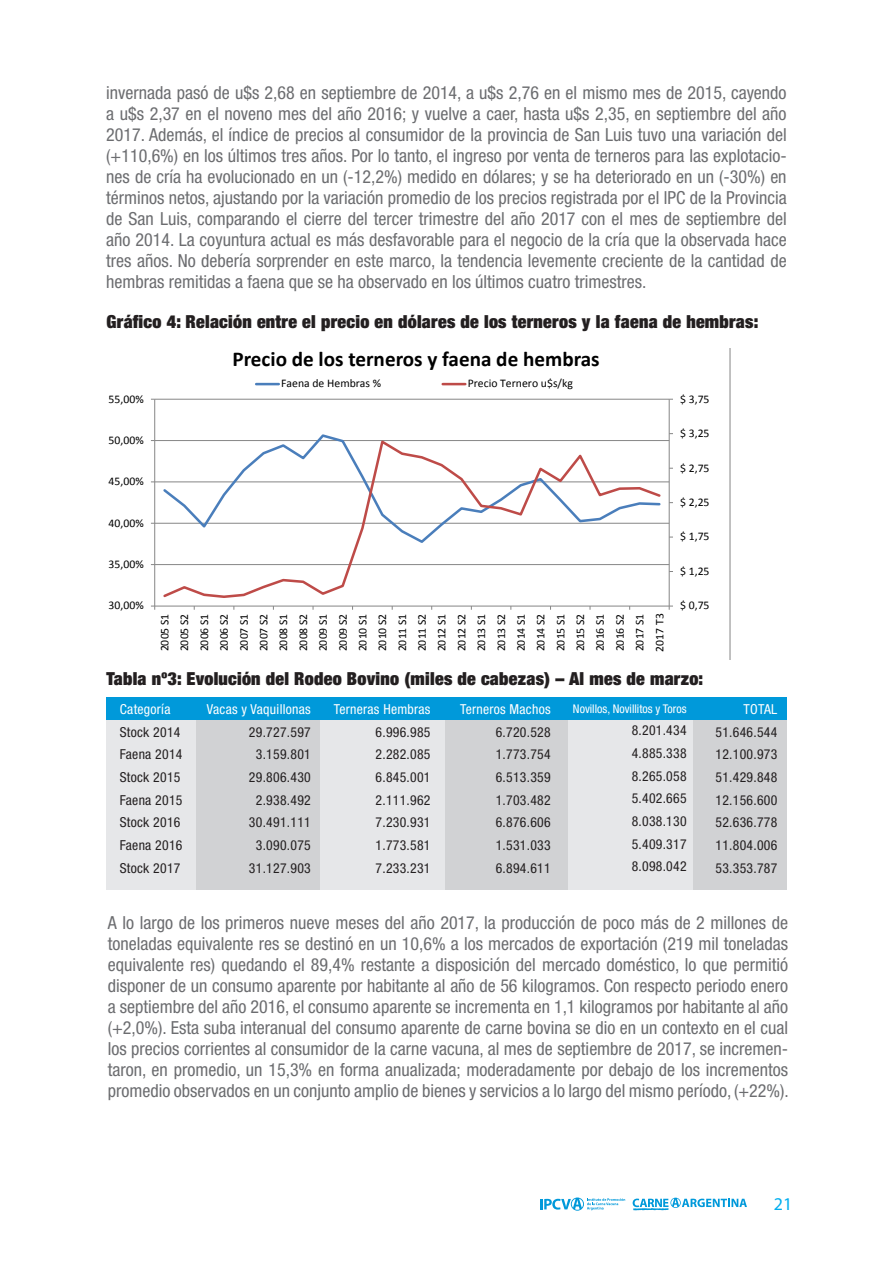
<style>
.page{position:relative;width:893px;height:1263px;background:#fff}
.page>*{position:absolute;margin:0;border:0;box-sizing:border-box;transform-origin:0 0}
.t1{font:700 21.15px "Calibri";color:#000}
.t2{font:condensed 18px/21px "Helvetica Neue";color:#6c6d70;text-align:justify}
.t3{font:900 expanded 18px "Helvetica Neue";letter-spacing:.015em;color:#231f20}
.t4{font:18px "Myriad Pro";color:#00aeef}
.t5{font:condensed 13.8px "Helvetica Neue";letter-spacing:.02em;color:#231f20}
.t6{font:condensed 13.8px "Helvetica Neue";letter-spacing:.02em;color:#fff}
.t7{font:condensed 12px "Helvetica Neue";color:#fff}
.t8{font:11.7px/19.8px "Calibri";color:#000;text-align:justify}
</style>
<div class="page">
<svg style="left:633px;top:1198px;width:114px;height:12px"></svg>
<svg style="left:540px;top:1197px;width:85px;height:14px"></svg>
<div style="left:106px;top:697px;width:681px;height:23px;background:#0099da"></div>
<div style="left:106px;top:720px;width:90px;height:170px;background:#e6e7e9"></div>
<div style="left:197px;top:720px;width:124px;height:170px;background:#d1d2d4"></div>
<div style="left:445px;top:720px;width:124px;height:170px;background:#d1d2d4"></div>
<div style="left:693px;top:720px;width:94px;height:170px;background:#d1d2d4"></div>
<div style="left:321px;top:720px;width:124px;height:170px;background:#e6e7e9"></div>
<div style="left:569px;top:720px;width:124px;height:170px;background:#e6e7e9"></div>
<svg style="left:151px;top:348px;width:579px;height:311px"></svg>
<p class="t2" style="left:106px;top:82px;width:682px">invernada pasó de u$s 2,68 en septiembre de 2014, a u$s 2,76 en el mismo mes de 2015, cayendo a u$s 2,37 en el noveno mes del año 2016; y vuelve a caer, hasta u$s 2,35, en septiembre del año 2017. Además, el índice de precios al consumidor de la provincia de San Luis tuvo una variación del (+110,6%) en los últimos tres años. Por lo tanto, el ingreso por venta de terneros para las explotacio&shy;nes de cría ha evolucionado en un (-12,2%) medido en dólares; y se ha deteriorado en un (-30%) en términos netos, ajustando por la variación promedio de los precios registrada por el lPC de la Provincia de San Luis, comparando el cierre del tercer trimestre del año 2017 con el mes de septiembre del año 2014. La coyuntura actual es más desfavorable para el negocio de la cría que la observada hace tres años. No debería sorprender en este marco, la tendencia levemente creciente de la cantidad de hembras remitidas a faena que se ha observado en los últimos cuatro trimestres.</p>
<p class="t3" style="left:106px;top:310px;width:653px">Gráfico 4: Relación entre el precio en dólares de los terneros y la faena de hembras:</p>
<p class="t8" style="left:109px;top:389px;width:37px">55,00%</p>
<p class="t8" style="left:109px;top:430px;width:37px">50,00%</p>
<p class="t8" style="left:109px;top:472px;width:37px">45,00%</p>
<p class="t8" style="left:109px;top:513px;width:37px">40,00%</p>
<p class="t8" style="left:109px;top:554px;width:37px">35,00%</p>
<p class="t8" style="left:109px;top:596px;width:37px">30,00%</p>
<p class="t1" style="left:232px;top:345px;width:369px">Precio de los terneros y faena de hembras</p>
<p class="t8" style="left:281px;top:374px;width:101px">Faena de Hembras %</p>
<p class="t8" style="left:468px;top:374px;width:107px">Precio Ternero u$s/kg</p>
<p class="t8" style="left:155px;top:652px;width:40px;rotate:-90deg">2005 S1<br>2005 S2<br>2006 S1<br>2006 S2<br>2007 S1<br>2007 S2<br>2008 S1<br>2008 S2<br>2009 S1<br>2009 S2<br>2010 S1<br>2010 S2<br>2011 S1<br>2011 S2<br>2012 S1<br>2012 S2<br>2013 S1<br>2013 S2<br>2014 S1<br>2014 S2<br>2015 S1<br>2015 S2<br>2016 S1<br>2016 S2<br>2017 S1<br>2017 T3</p>
<p class="t8" style="left:680px;top:389px;width:31px">$ 3,75</p>
<p class="t8" style="left:680px;top:423px;width:31px">$ 3,25</p>
<p class="t8" style="left:680px;top:458px;width:31px">$ 2,75</p>
<p class="t8" style="left:680px;top:492px;width:31px">$ 2,25</p>
<p class="t8" style="left:680px;top:527px;width:31px">$ 1,75</p>
<p class="t8" style="left:680px;top:561px;width:31px">$ 1,25</p>
<p class="t8" style="left:680px;top:596px;width:31px">$ 0,75</p>
<p class="t3" style="left:107px;top:667px;width:598px">Tabla nº3: Evolución del Rodeo Bovino (miles de cabezas) – Al mes de marzo:</p>
<p class="t6" style="left:120px;top:701px;width:52px">Categoría</p>
<p class="t5" style="left:120px;top:724px;width:62px">Stock 2014</p>
<p class="t5" style="left:120px;top:746px;width:64px">Faena 2014</p>
<p class="t5" style="left:120px;top:769px;width:62px">Stock 2015</p>
<p class="t5" style="left:120px;top:792px;width:64px">Faena 2015</p>
<p class="t5" style="left:120px;top:814px;width:62px">Stock 2016</p>
<p class="t5" style="left:120px;top:837px;width:64px">Faena 2016</p>
<p class="t5" style="left:120px;top:860px;width:62px">Stock 2017</p>
<p class="t7" style="left:573px;top:702px;width:115px">Novillos, Novillitos y Toros</p>
<p class="t5" style="left:632px;top:722px;width:57px">8.201.434</p>
<p class="t5" style="left:632px;top:745px;width:57px">4.885.338</p>
<p class="t5" style="left:632px;top:768px;width:57px">8.265.058</p>
<p class="t5" style="left:632px;top:790px;width:57px">5.402.665</p>
<p class="t5" style="left:632px;top:813px;width:57px">8.038.130</p>
<p class="t5" style="left:632px;top:836px;width:57px">5.409.317</p>
<p class="t5" style="left:632px;top:858px;width:57px">8.098.042</p>
<p class="t6" style="left:207px;top:701px;width:105px">Vacas y Vaquillonas</p>
<p class="t5" style="left:249px;top:724px;width:63px">29.727.597</p>
<p class="t5" style="left:256px;top:746px;width:57px">3.159.801</p>
<p class="t5" style="left:249px;top:769px;width:63px">29.806.430</p>
<p class="t5" style="left:256px;top:792px;width:57px">2.938.492</p>
<p class="t5" style="left:249px;top:814px;width:63px">30.491.111</p>
<p class="t5" style="left:256px;top:837px;width:57px">3.090.075</p>
<p class="t5" style="left:249px;top:860px;width:63px">31.127.903</p>
<p class="t6" style="left:334px;top:701px;width:98px">Terneras Hembras</p>
<p class="t5" style="left:376px;top:724px;width:57px">6.996.985</p>
<p class="t5" style="left:376px;top:746px;width:57px">2.282.085</p>
<p class="t5" style="left:376px;top:769px;width:57px">6.845.001</p>
<p class="t5" style="left:376px;top:792px;width:57px">2.111.962</p>
<p class="t5" style="left:376px;top:814px;width:57px">7.230.931</p>
<p class="t5" style="left:376px;top:837px;width:57px">1.773.581</p>
<p class="t5" style="left:376px;top:860px;width:57px">7.233.231</p>
<p class="t6" style="left:460px;top:701px;width:92px">Terneros Machos</p>
<p class="t5" style="left:496px;top:724px;width:57px">6.720.528</p>
<p class="t5" style="left:496px;top:746px;width:57px">1.773.754</p>
<p class="t5" style="left:496px;top:769px;width:57px">6.513.359</p>
<p class="t5" style="left:496px;top:792px;width:57px">1.703.482</p>
<p class="t5" style="left:496px;top:814px;width:57px">6.876.606</p>
<p class="t5" style="left:496px;top:837px;width:57px">1.531.033</p>
<p class="t5" style="left:496px;top:860px;width:57px">6.894.611</p>
<p class="t6" style="left:744px;top:701px;width:35px">TOTAL</p>
<p class="t5" style="left:715px;top:724px;width:63px">51.646.544</p>
<p class="t5" style="left:715px;top:746px;width:63px">12.100.973</p>
<p class="t5" style="left:715px;top:769px;width:63px">51.429.848</p>
<p class="t5" style="left:715px;top:792px;width:63px">12.156.600</p>
<p class="t5" style="left:715px;top:814px;width:63px">52.636.778</p>
<p class="t5" style="left:715px;top:837px;width:63px">11.804.006</p>
<p class="t5" style="left:715px;top:860px;width:63px">53.353.787</p>
<p class="t2" style="left:108px;top:911px;width:682px">A lo largo de los primeros nueve meses del año 2017, la producción de poco más de 2 millones de toneladas equivalente res se destinó en un 10,6% a los mercados de exportación (219 mil toneladas equivalente res) quedando el 89,4% restante a disposición del mercado doméstico, lo que permitió disponer de un consumo aparente por habitante al año de 56 kilogramos. Con respecto periodo enero a septiembre del año 2016, el consumo aparente se incrementa en 1,1 kilogramos por habitante al año (+2,0%). Esta suba interanual del consumo aparente de carne bovina se dio en un contexto en el cual los precios corrientes al consumidor de la carne vacuna, al mes de septiembre de 2017, se incremen&shy;taron, en promedio, un 15,3% en forma anualizada; moderadamente por debajo de los incrementos promedio observados en un conjunto amplio de bienes y servicios a lo largo del mismo período, (+22%).</p>
<p class="t4" style="left:774px;top:1193px;width:20px">21</p>
</div>
